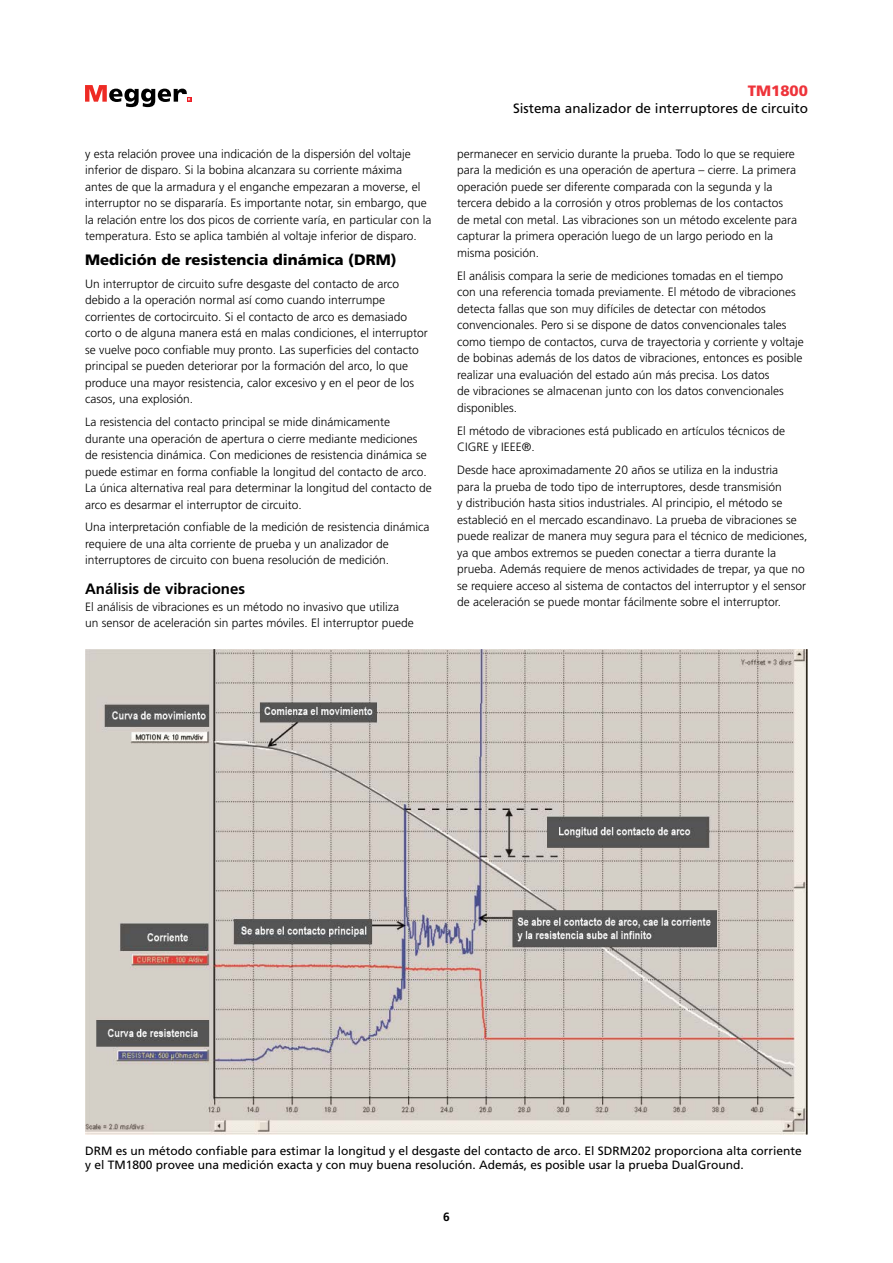
<style>
.page{position:relative;width:893px;height:1263px;background:#fff}
.page>*{position:absolute;margin:0;border:0;box-sizing:border-box;transform-origin:0 0}
.t1{font:900 15px "Frutiger LT Std";color:#000}
.t2{font:700 15px "Frutiger LT Std";color:#000}
.t3{font:900 15px "Frutiger LT Std";color:#ee343b}
.t4{font:13.5px "Frutiger LT Std";color:#000}
.t5{font:300 12px/16.5px "Frutiger LT Std";color:#000}
.t6{font:12px/14.4px "Frutiger LT Std";color:#000}
.t7{font:700 12px "Frutiger LT Std";color:#000}
</style>
<div class="page">
<svg style="left:85px;top:85px;width:106px;height:22px"></svg>
<img style="left:85px;top:649px;width:723px;height:485px">
<p class="t5" style="left:85px;top:146px;width:348px">y esta relación provee una indicación de la dispersión del voltaje inferior de disparo. Si la bobina alcanzara su corriente máxima antes de que la armadura y el enganche empezaran a moverse, el interruptor no se dispararía. Es importante notar, sin embargo, que la relación entre los dos picos de corriente varía, en particular con la temperatura. Esto se aplica también al voltaje inferior de disparo.</p>
<p class="t1" style="left:85px;top:250px;width:313px">Medición de resistencia dinámica (DRM)</p>
<p class="t5" style="left:85px;top:275px;width:344px">Un interruptor de circuito sufre desgaste del contacto de arco debido a la operación normal así como cuando interrumpe corrientes de cortocircuito. Si el contacto de arco es demasiado corto o de alguna manera está en malas condiciones, el interruptor se vuelve poco confiable muy pronto. Las superficies del contacto principal se pueden deteriorar por la formación del arco, lo que produce una mayor resistencia, calor excesivo y en el peor de los casos, una explosión.</p>
<p class="t5" style="left:85px;top:414px;width:348px">La resistencia del contacto principal se mide dinámicamente durante una operación de apertura o cierre mediante mediciones de resistencia dinámica. Con mediciones de resistencia dinámica se puede estimar en forma confiable la longitud del contacto de arco.<br>La única alternativa real para determinar la longitud del contacto de arco es desarmar el interruptor de circuito.</p>
<p class="t5" style="left:85px;top:519px;width:346px">Una interpretación confiable de la medición de resistencia dinámica requiere de una alta corriente de prueba y un analizador de interruptores de circuito con buena resolución de medición.</p>
<p class="t2" style="left:85px;top:580px;width:162px">Análisis de vibraciones</p>
<p class="t5" style="left:85px;top:598px;width:330px">El análisis de vibraciones es un método no invasivo que utiliza un sensor de aceleración sin partes móviles. El interruptor puede</p>
<p class="t3" style="left:748px;top:82px;width:62px">TM1800</p>
<p class="t4" style="left:513px;top:100px;width:296px">Sistema analizador de interruptores de circuito</p>
<p class="t5" style="left:457px;top:146px;width:342px">permanecer en servicio durante la prueba. Todo lo que se requiere para la medición es una operación de apertura – cierre. La primera operación puede ser diferente comparada con la segunda y la tercera debido a la corrosión y otros problemas de los contactos de metal con metal. Las vibraciones son un método excelente para capturar la primera operación luego de un largo periodo en la misma posición.</p>
<p class="t5" style="left:457px;top:267px;width:348px">El análisis compara la serie de mediciones tomadas en el tiempo con una referencia tomada previamente. El método de vibraciones detecta fallas que son muy difíciles de detectar con métodos convencionales. Pero si se dispone de datos convencionales tales como tiempo de contactos, curva de trayectoria y corriente y voltaje de bobinas además de los datos de vibraciones, entonces es posible realizar una evaluación del estado aún más precisa. Los datos<br>de vibraciones se almacenan junto con los datos convencionales disponibles.</p>
<p class="t5" style="left:457px;top:422px;width:330px">El método de vibraciones está publicado en artículos técnicos de<br>CIGRE y IEEE®.</p>
<p class="t5" style="left:457px;top:462px;width:352px">Desde hace aproximadamente 20 años se utiliza en la industria<br>para la prueba de todo tipo de interruptores, desde transmisión<br>y distribución hasta sitios industriales. Al principio, el método se estableció en el mercado escandinavo. La prueba de vibraciones se puede realizar de manera muy segura para el técnico de mediciones, ya que ambos extremos se pueden conectar a tierra durante la prueba. Además requiere de menos actividades de trepar, ya que no se requiere acceso al sistema de contactos del interruptor y el sensor de aceleración se puede montar fácilmente sobre el interruptor.</p>
<p class="t6" style="left:85px;top:1143px;width:718px">DRM es un método confiable para estimar la longitud y el desgaste del contacto de arco. El SDRM202 proporciona alta corriente y el TM1800 provee una medición exacta y con muy buena resolución. Además, es posible usar la prueba DualGround.</p>
<p class="t7" style="left:443px;top:1210px;width:8px">6</p>
</div>
